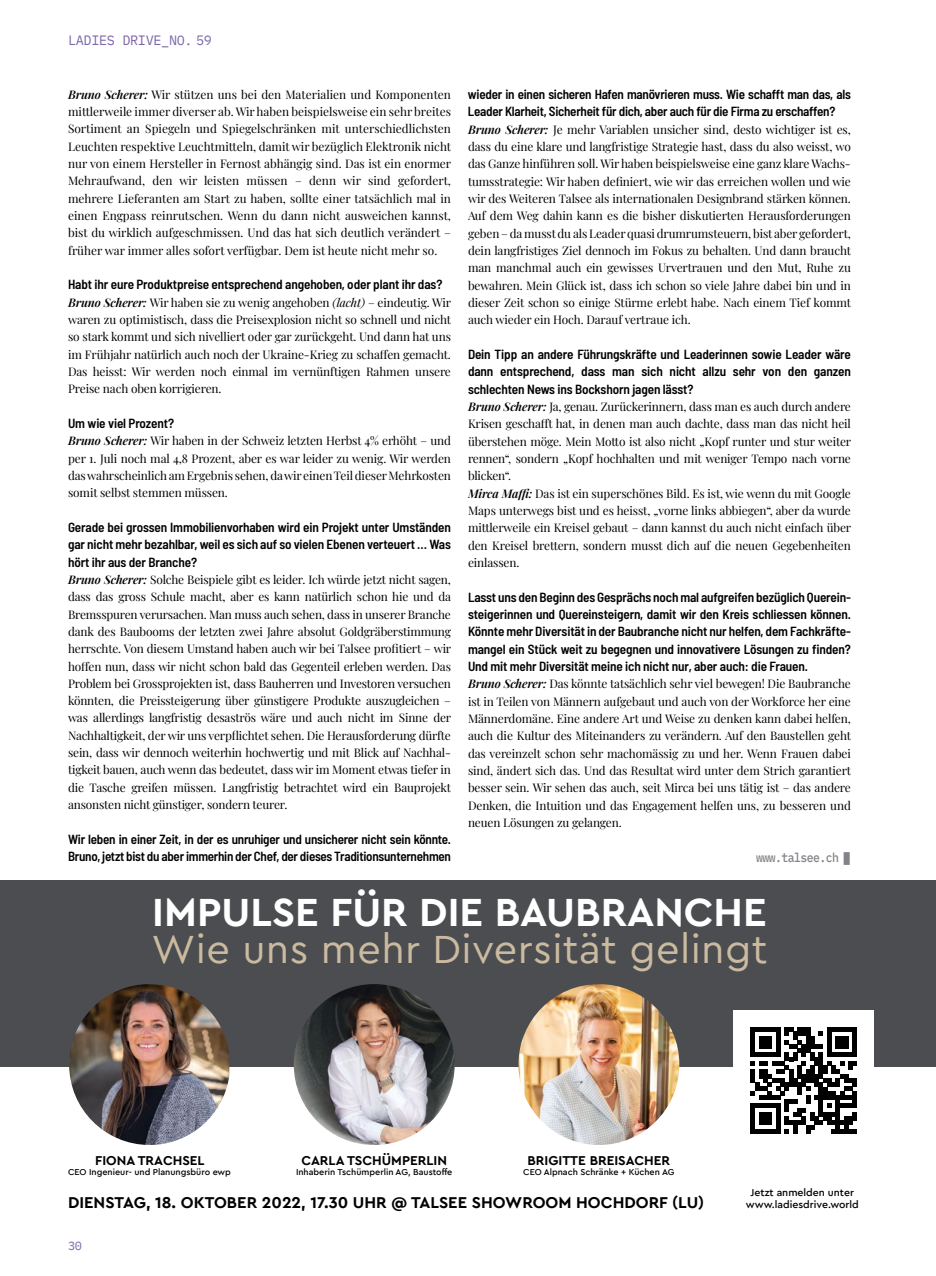
<style>
.page{position:relative;width:936px;height:1276px;background:#fff}
.page>*{position:absolute;margin:0;border:0;box-sizing:border-box;transform-origin:0 0}
.t1{font:41.25px "Cera Pro";letter-spacing:.01em;color:#caba9f}
.t2{font:700 41.25px "Cera Pro";color:#fff}
.t3{font:700 16.5px "Cera Pro";color:#000}
.t4{font:700 13.5px "Cera Pro";color:#000}
.t5{font:13.5px "IBM Plex Mono";letter-spacing:-.025em;color:#7d67ab}
.t6{font:600 semi-condensed 13.2px/17.2px "Barlow";letter-spacing:-.02em;color:#000;text-align:justify}
.t7{font:500 12.75px "IBM Plex Mono";letter-spacing:-.05em;color:#838389;scale:.9 1}
.t8{font:12px "IBM Plex Mono";color:#7d67ab}
.t9{font:11.85px/17.2px "Playfair Display";letter-spacing:-.01em;color:#000;text-align:justify}
.t10{font:500 10.5px/12px "Cera Pro";color:#000;text-align:center}
.t11{font:500 9px "Cera Pro";color:#000}
.s1{font-weight:600;font-style:italic}
.s2{font-style:italic}
.s3{font-family:"Input Mono Narrow";font-weight:300}
</style>
<div class="page">
<div style="left:0;top:880px;width:935px;height:186px;background:#4b4d50"></div>
<img style="left:69px;top:984px;width:160px;height:161px">
<img style="left:294px;top:984px;width:160px;height:161px;border-radius:80px">
<img style="left:518px;top:984px;width:161px;height:161px;border-radius:80px">
<div style="left:733px;top:1010px;width:141px;height:140px;background:#fff"></div>
<svg style="left:750px;top:1027px;width:107px;height:106px"></svg>
<p class="t5" style="left:68px;top:29px;width:145px">LADIES DRIVE_NO. 59</p>
<p class="t9" style="left:68px;top:85px;width:384px"><span class="s1">Bruno Scherer:</span> Wir stützen uns bei den Materialien und Komponenten mittlerweile immer diverser ab. Wir haben beispielsweise ein sehr breites Sortiment an Spiegeln und Spiegelschränken mit unterschiedlichsten Leuchten respektive Leuchtmitteln, damit wir bezüglich Elektronik nicht nur von einem Hersteller in Fernost abhängig sind. Das ist ein enormer Mehraufwand, den wir leisten müssen – denn wir sind gefordert, mehrere Lieferanten am Start zu haben, sollte einer tatsächlich mal in einen Engpass reinrutschen. Wenn du dann nicht ausweichen kannst, bist du wirklich aufgeschmissen. Und das hat sich deutlich verändert – früher war immer alles sofort verfügbar. Dem ist heute nicht mehr so.</p>
<p class="t6" style="left:68px;top:275px;width:376px">Habt ihr eure Produktpreise entsprechend angehoben, oder plant ihr das?</p>
<p class="t9" style="left:68px;top:292px;width:384px"><span class="s1">Bruno Scherer:</span> Wir haben sie zu wenig angehoben <span class="s2">(lacht)</span> – eindeutig. Wir waren zu optimistisch, dass die Preisexplosion nicht so schnell und nicht so stark kommt und sich nivelliert oder gar zurückgeht. Und dann hat uns im Frühjahr natürlich auch noch der Ukraine-Krieg zu schaffen gemacht.<br>Das heisst: Wir werden noch einmal im vernünftigen Rahmen unsere Preise nach oben korrigieren.</p>
<p class="t6" style="left:68px;top:413px;width:107px">Um wie viel Prozent?</p>
<p class="t9" style="left:68px;top:431px;width:384px"><span class="s1">Bruno Scherer:</span> Wir haben in der Schweiz letzten Herbst 4% erhöht – und per 1. Juli noch mal 4,8 Prozent, aber es war leider zu wenig. Wir werden das wahrscheinlich am Ergebnis sehen, da wir einen Teil dieser Mehrkosten somit selbst stemmen müssen.</p>
<p class="t6" style="left:68px;top:517px;width:384px">Gerade bei grossen Immobilienvorhaben wird ein Projekt unter Umständen gar nicht mehr bezahlbar, weil es sich auf so vielen Ebenen verteuert … Was hört ihr aus der Branche?</p>
<p class="t9" style="left:68px;top:570px;width:384px"><span class="s1">Bruno Scherer:</span> Solche Beispiele gibt es leider. Ich würde jetzt nicht sagen, dass das gross Schule macht, aber es kann natürlich schon hie und da Bremsspuren verursachen. Man muss auch sehen, dass in unserer Branche dank des Baubooms der letzten zwei Jahre absolut Goldgräberstimmung herrschte. Von diesem Umstand haben auch wir bei Talsee profitiert – wir hoffen nun, dass wir nicht schon bald das Gegenteil erleben werden. Das Problem bei Grossprojekten ist, dass Bauherren und Investoren versuchen könnten, die Preissteigerung über günstigere Produkte auszugleichen – was allerdings langfristig desaströs wäre und auch nicht im Sinne der Nachhaltigkeit, der wir uns verpflichtet sehen. Die Herausforderung dürfte sein, dass wir dennoch weiterhin hochwertig und mit Blick auf Nachhal&shy;tigkeit bauen, auch wenn das bedeutet, dass wir im Moment etwas tiefer in die Tasche greifen müssen. Langfristig betrachtet wird ein Bauprojekt ansonsten nicht günstiger, sondern teurer.</p>
<p class="t6" style="left:68px;top:829px;width:384px">Wir leben in einer Zeit, in der es unruhiger und unsicherer nicht sein könnte.<br>Bruno, jetzt bist du aber immerhin der Chef, der dieses Traditionsunternehmen</p>
<p class="t6" style="left:468px;top:85px;width:384px">wieder in einen sicheren Hafen manövrieren muss. Wie schafft man das, als<br>Leader Klarheit, Sicherheit für dich, aber auch für die Firma zu erschaffen?</p>
<p class="t9" style="left:468px;top:120px;width:384px"><span class="s1">Bruno Scherer:</span> Je mehr Variablen unsicher sind, desto wichtiger ist es, dass du eine klare und langfristige Strategie hast, dass du also weisst, wo das Ganze hinführen soll. Wir haben beispielsweise eine ganz klare Wachs&shy;tumsstrategie: Wir haben definiert, wie wir das erreichen wollen und wie wir des Weiteren Talsee als internationalen Designbrand stärken können.<br>Auf dem Weg dahin kann es die bisher diskutierten Herausforderungen geben – da musst du als Leader quasi drumrumsteuern, bist aber gefordert, dein langfristiges Ziel dennoch im Fokus zu behalten. Und dann braucht man manchmal auch ein gewisses Urvertrauen und den Mut, Ruhe zu bewahren. Mein Glück ist, dass ich schon so viele Jahre dabei bin und in dieser Zeit schon so einige Stürme erlebt habe. Nach einem Tief kommt auch wieder ein Hoch. Darauf vertraue ich.</p>
<p class="t6" style="left:468px;top:344px;width:384px">Dein Tipp an andere Führungskräfte und Leaderinnen sowie Leader wäre dann entsprechend, dass man sich nicht allzu sehr von den ganzen schlechten News ins Bockshorn jagen lässt?</p>
<p class="t9" style="left:468px;top:397px;width:384px;text-align:left"><span class="s1">Bruno Scherer:</span> Ja, genau. Zurückerinnern, dass man es auch durch andere Krisen geschafft hat, in denen man auch dachte, dass man das nicht heil überstehen möge. Mein Motto ist also nicht „Kopf runter und stur weiter rennen“, sondern „Kopf hochhalten und mit weniger Tempo nach vorne blicken“.<br><span class="s1">Mirca Maffi:</span> Das ist ein superschönes Bild. Es ist, wie wenn du mit Google Maps unterwegs bist und es heisst, „vorne links abbiegen“, aber da wurde mittlerweile ein Kreisel gebaut – dann kannst du auch nicht einfach über den Kreisel brettern, sondern musst dich auf die neuen Gegebenheiten einlassen.</p>
<p class="t6" style="left:468px;top:587px;width:384px">Lasst uns den Beginn des Gesprächs noch mal aufgreifen bezüglich Querein&shy;steigerinnen und Quereinsteigern, damit wir den Kreis schliessen können.<br>Könnte mehr Diversität in der Baubranche nicht nur helfen, dem Fachkräfte&shy;mangel ein Stück weit zu begegnen und innovativere Lösungen zu finden?<br>Und mit mehr Diversität meine ich nicht nur, aber auch: die Frauen.</p>
<p class="t9" style="left:468px;top:674px;width:384px"><span class="s1">Bruno Scherer:</span> Das könnte tatsächlich sehr viel bewegen! Die Baubranche ist in Teilen von Männern aufgebaut und auch von der Workforce her eine Männerdomäne. Eine andere Art und Weise zu denken kann dabei helfen, auch die Kultur des Miteinanders zu verändern. Auf den Baustellen geht das vereinzelt schon sehr machomässig zu und her. Wenn Frauen dabei sind, ändert sich das. Und das Resultat wird unter dem Strich garantiert besser sein. Wir sehen das auch, seit Mirca bei uns tätig ist – das andere Denken, die Intuition und das Engagement helfen uns, zu besseren und neuen Lösungen zu gelangen.</p>
<p class="t7" style="left:756px;top:847px;width:107px">www.talsee.ch <span class="s3">▉</span></p>
<h1 class="t2" style="left:152px;top:884px;width:616px">IMPULSE FÜR DIE BAUBRANCHE</h1>
<h1 class="t1" style="left:151px;top:922px;width:617px">Wie uns mehr Diversität gelingt</h1>
<p class="t4" style="left:95px;top:1151px;width:111px">FIONA TRACHSEL</p>
<p class="t11" style="left:68px;top:1166px;width:164px">CEO Ingenieur- und Planungsbüro ewp</p>
<p class="t4" style="left:301px;top:1151px;width:147px">CARLA TSCHÜMPERLIN</p>
<p class="t11" style="left:296px;top:1166px;width:158px">Inhaberin Tschümperlin AG, Baustoffe</p>
<p class="t4" style="left:527px;top:1151px;width:144px">BRIGITTE BREISACHER</p>
<p class="t11" style="left:523px;top:1166px;width:153px">CEO Alpnach Schränke + Küchen AG</p>
<h2 class="t3" style="left:68px;top:1191px;width:637px">DIENSTAG, 18. OKTOBER 2022, 17.30 UHR @ TALSEE SHOWROOM HOCHDORF (LU)</h2>
<p class="t8" style="left:68px;top:1237px;width:16px">30</p>
<p class="t10" style="left:745px;top:1186px;width:114px">Jetzt anmelden unter www.ladiesdrive.world</p>
</div>
